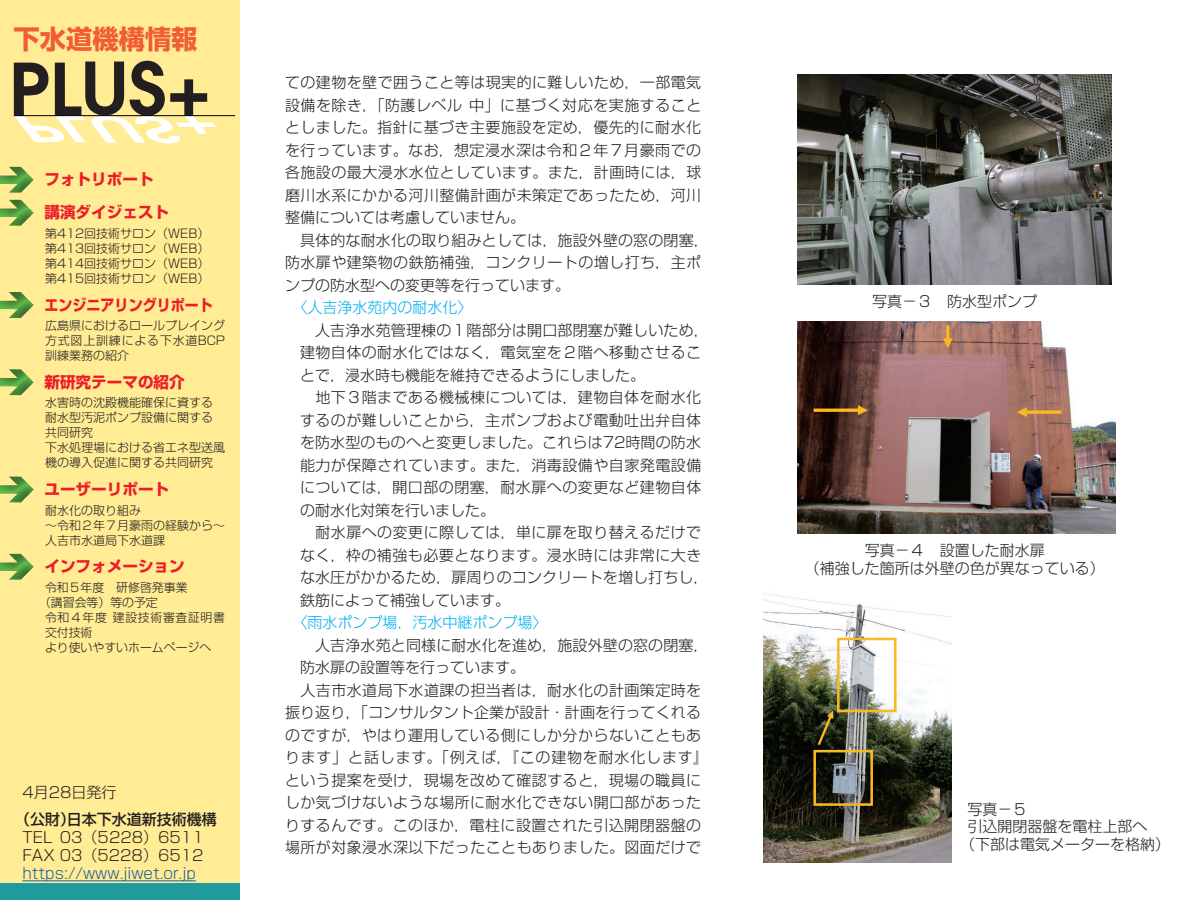
<style>
.page{position:relative;width:1200px;height:900px;background:#fff}
.page>*{position:absolute;margin:0;border:0;box-sizing:border-box;transform-origin:0 0}
.t1{font:700 26.25px "Shin Go Pro";color:#f15d36}
.t2{font:700 15.6px/33px "Shin Go Pro";color:#ee1b29}
.t3{font:700 15.6px "Shin Go Pro";color:#ee1b29;scale:.9 1}
.t4{font:300 15px/22.5px "Shin Go Pro";letter-spacing:.03em;color:#231f20}
.t5{font:300 15px/17.2px "Shin Go Pro";color:#231f20}
.t6{font:300 15px "Shin Go Pro";letter-spacing:.01em;color:#231f20}
.t7{font:300 15px "Shin Go Pro";color:#00aeef}
.t8{font:300 15px "Shin Go Pro";letter-spacing:.055em;color:#231f20}
.t9{font:300 15px "Shin Go Pro";color:#175d9e}
.t10{font:500 15px "Shin Go Pro";color:#231f20}
.t11{font:300 12px/15px "Shin Go Pro";color:#231f20;text-align:justify}
.t12{font:300 12px "Shin Go Pro";letter-spacing:.055em;color:#231f20}
</style>
<div class="page">
<div style="left:0;top:0;width:240px;height:884px;background:#ffec94"></div>
<svg style="left:14px;top:61px;width:202px;height:82px"></svg>
<hr style="left:14px;top:115px;width:221px;height:1px;background:#030303">
<hr style="left:22px;top:880px;width:174px;height:1px;background:#175d9e">
<div style="left:0;top:164px;width:34px;height:30px;background:#231f20;opacity:.5"></div>
<div style="left:0;top:197px;width:34px;height:30px;background:#231f20;opacity:.5"></div>
<div style="left:0;top:289px;width:34px;height:30px;background:#231f20;opacity:.5"></div>
<div style="left:0;top:367px;width:34px;height:30px;background:#231f20;opacity:.5"></div>
<div style="left:0;top:474px;width:34px;height:30px;background:#231f20;opacity:.5"></div>
<div style="left:0;top:551px;width:34px;height:30px;background:#231f20;opacity:.5"></div>
<img style="left:798px;top:75px;width:314px;height:209px">
<img style="left:797px;top:321px;width:319px;height:212px">
<hr style="left:814px;top:409px;width:46px;height:3px;background:#fcb724">
<svg style="left:858px;top:405px;width:10px;height:10px"></svg>
<svg style="left:946px;top:325px;width:4px;height:13px"></svg>
<svg style="left:943px;top:338px;width:10px;height:10px"></svg>
<svg style="left:1027px;top:410px;width:35px;height:4px"></svg>
<svg style="left:1017px;top:407px;width:10px;height:10px"></svg>
<img style="left:763px;top:593px;width:189px;height:269px">
<div style="left:813px;top:750px;width:60px;height:56px;border:3px solid #fcb724"></div>
<svg style="left:816px;top:711px;width:18px;height:37px"></svg>
<div style="left:837px;top:638px;width:60px;height:74px;border:3px solid #fcb724"></div>
<h1 class="t1" style="left:14px;top:18px;width:185px">下水道機構情報</h1>
<p class="t2" style="left:44px;top:161px;width:126px">フォトリポート講演ダイジェスト</p>
<p class="t11" style="left:45px;top:224px;width:166px">第412回技術サロン（WEB）第413回技術サロン（WEB）第414回技術サロン（WEB）第415回技術サロン（WEB）</p>
<p class="t3" style="left:44px;top:292px;width:189px">エンジニアリングリポート</p>
<p class="t11" style="left:45px;top:317px;width:182px">広島県におけるロールプレイング方式図上訓練による下水道BCP訓練業務の紹介</p>
<p class="t2" style="left:44px;top:364px;width:142px">新研究テーマの紹介</p>
<p class="t11" style="left:45px;top:394px;width:181px;text-align:left">水害時の沈殿機能確保に資する耐水型汚泥ポンプ設備に関する共同研究<br>下水処理場における省エネ型送風機の導入促進に関する共同研究</p>
<p class="t2" style="left:44px;top:471px;width:126px">ユーザーリポート</p>
<p class="t11" style="left:45px;top:501px;width:181px;text-align:left">耐水化の取り組み<br>～令和２年７月豪雨の経験から～人吉市水道局下水道課</p>
<p class="t2" style="left:44px;top:548px;width:142px">インフォメーション</p>
<p class="t11" style="left:45px;top:578px;width:144px">令和５年度　研修啓発事業</p>
<p class="t11" style="left:39px;top:593px;width:120px">（講習会等）等の予定</p>
<p class="t12" style="left:45px;top:607px;width:182px">令和４年度 建設技術審査証明書</p>
<p class="t11" style="left:45px;top:623px;width:49px">交付技術</p>
<p class="t11" style="left:45px;top:638px;width:168px">より使いやすいホームページへ</p>
<p class="t5" style="left:22px;top:782px;width:96px">4月28日発行</p>
<p class="t10" style="left:15px;top:807px;width:203px">（公財）日本下水道新技術機構</p>
<p class="t5" style="left:22px;top:826px;width:183px;line-height:18px">TEL 03（5228）6511<br>FAX 03（5228）6512</p>
<p class="t9" style="left:22px;top:861px;width:175px">https://www.jiwet.or.jp</p>
<p class="t4" style="left:285px;top:69px;width:425px">ての建物を壁で囲うこと等は現実的に難しいため，一部電気設備を除き，「防護レベル 中」に基づく対応を実施することとしました。指針に基づき主要施設を定め，優先的に耐水化を行っています。なお，想定浸水深は令和２年７月豪雨での各施設の最大浸水水位としています。また，計画時には，球磨川水系にかかる河川整備計画が未策定であったため，河川整備については考慮していません。<br>　具体的な耐水化の取り組みとしては，施設外壁の窓の閉塞，防水扉や建築物の鉄筋補強，コンクリートの増し打ち，主ポンプの防水型への変更等を行っています。</p>
<p class="t7" style="left:292px;top:295px;width:181px">〈人吉浄水苑内の耐水化〉</p>
<p class="t4" style="left:300px;top:317px;width:410px">　人吉浄水苑管理棟の１階部分は開口部閉塞が難しいため，建物自体の耐水化ではなく，電気室を２階へ移動させることで，浸水時も機能を維持できるようにしました。<br>　地下３階まである機械棟については，建物自体を耐水化するのが難しいことから，主ポンプおよび電動吐出弁自体を防水型のものへと変更しました。これらは72時間の防水能力が保障されています。また，消毒設備や自家発電設備については，開口部の閉塞，耐水扉への変更など建物自体の耐水化対策を行いました。<br>　耐水扉への変更に際しては，単に扉を取り替えるだけでなく，枠の補強も必要となります。浸水時には非常に大きな水圧がかかるため，扉周りのコンクリートを増し打ちし，鉄筋によって補強しています。</p>
<p class="t7" style="left:292px;top:610px;width:256px">〈雨水ポンプ場，汚水中継ポンプ場〉</p>
<p class="t6" style="left:300px;top:633px;width:410px">　人吉浄水苑と同様に耐水化を進め，施設外壁の窓の閉塞，</p>
<p class="t5" style="left:300px;top:657px;width:226px">防水扉の設置等を行っています。</p>
<p class="t4" style="left:285px;top:677px;width:418px">　人吉市水道局下水道課の担当者は，耐水化の計画策定時を</p>
<p class="t6" style="left:285px;top:700px;width:418px">振り返り，「コンサルタント企業が設計・計画を行ってくれる</p>
<p class="t4" style="left:285px;top:722px;width:418px">のですが，やはり運用している側にしか分からないこともあ</p>
<p class="t8" style="left:285px;top:745px;width:425px">ります」と話します。「例えば，『この建物を耐水化します』</p>
<p class="t4" style="left:285px;top:767px;width:418px">という提案を受け，現場を改めて確認すると，現場の職員に</p>
<p class="t4" style="left:285px;top:789px;width:418px">しか気づけないような場所に耐水化できない開口部があった</p>
<p class="t4" style="left:285px;top:812px;width:418px">りするんです。このほか，電柱に設置された引込開閉器盤の</p>
<p class="t4" style="left:285px;top:834px;width:418px">場所が対象浸水深以下だったこともありました。図面だけで</p>
<p class="t5" style="left:872px;top:291px;width:166px">写真－３　防水型ポンプ</p>
<p class="t5" style="left:805px;top:540px;width:301px;text-align:center">写真－４　設置した耐水扉<br>（補強した箇所は外壁の色が異なっている）</p>
<p class="t5" style="left:960px;top:816px;width:211px;text-indent:8px">引込開閉器盤を電柱上部へ<br>（下部は電気メーターを格納）</p>
</div>
